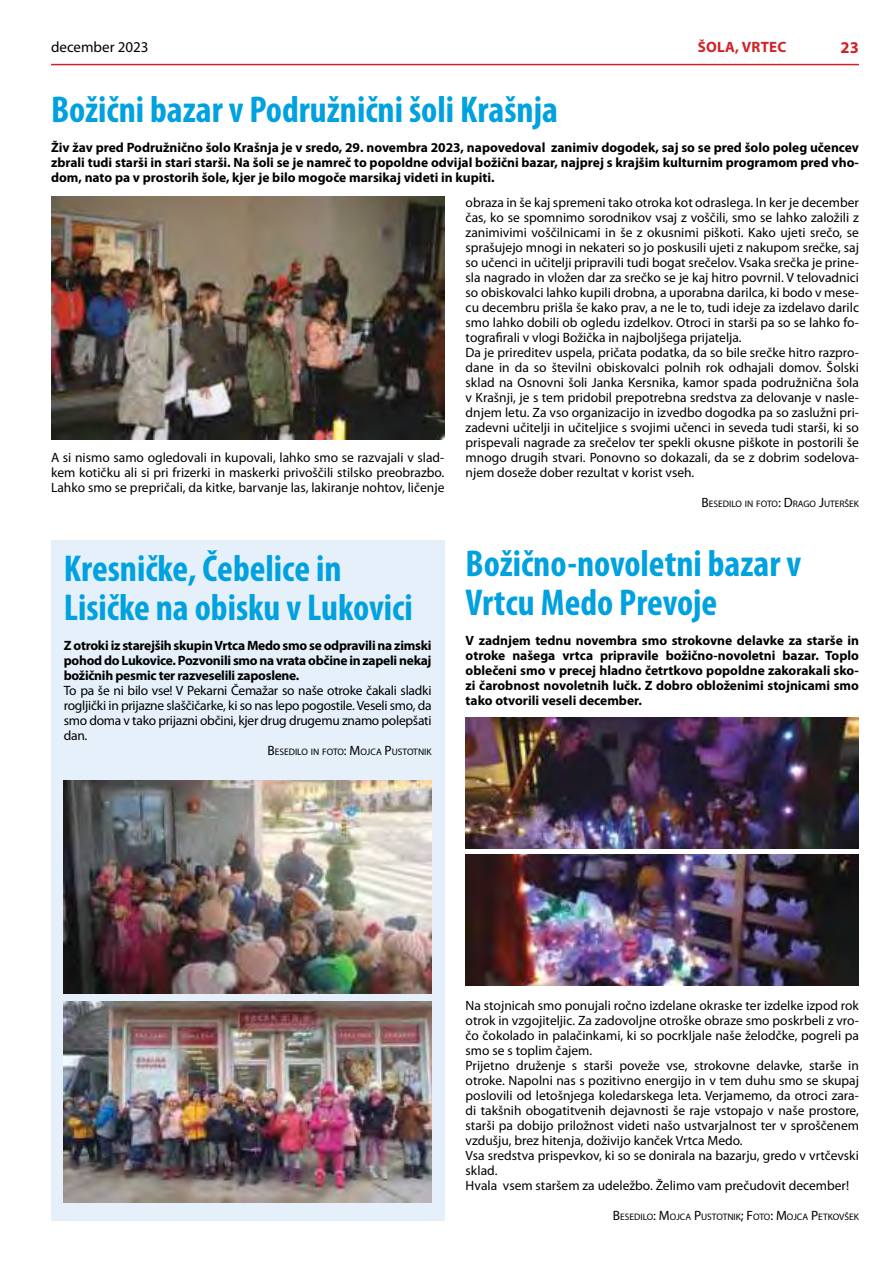
<style>
.page{position:relative;width:893px;height:1263px;background:#fff}
.page>*{position:absolute;margin:0;border:0;box-sizing:border-box;transform-origin:0 0}
.t1{font:700 condensed 37.5px/39px "Myriad Pro";color:#00a1df}
.t2{font:700 16.5px "Myriad Pro";color:#d12229}
.t3{font:15px "Myriad Pro";color:#000}
.t4{font:700 15px "Myriad Pro";letter-spacing:.02em;color:#d12229}
.t5{font:13.5px/15px "Myriad Pro";color:#000;text-align:justify}
.t6{font:700 13.5px/15px "Myriad Pro";color:#000;text-align:justify}
.t7{font:9.45px "Myriad Pro";color:#000}
.s1{font-size:13.5px}
</style>
<div class="page">
<hr style="left:51px;top:64px;width:808px;height:1px;background:#d12229">
<img style="left:51px;top:197px;width:393px;height:243px">
<div style="left:51px;top:540px;width:393px;height:680px;background:#e5f0fa"></div>
<img style="left:64px;top:781px;width:368px;height:212px">
<img style="left:64px;top:1001px;width:368px;height:201px">
<img style="left:466px;top:718px;width:393px;height:130px">
<img style="left:466px;top:855px;width:393px;height:130px">
<p class="t3" style="left:51px;top:38px;width:99px">december 2023</p>
<p class="t4" style="left:698px;top:40px;width:90px">ŠOLA, VRTEC</p>
<p class="t2" style="left:841px;top:39px;width:20px">23</p>
<h1 class="t1" style="left:51px;top:91px;width:508px">Božični bazar v Podružnični šoli Krašnja</h1>
<p class="t6" style="left:51px;top:140px;width:809px">Živ žav pred Podružnično šolo Krašnja je v sredo, 29. novembra 2023, napovedoval zanimiv dogodek, saj so se pred šolo poleg učencev zbrali tudi starši in stari starši. Na šoli se je namreč to popoldne odvijal božični bazar, najprej s krajšim kulturnim programom pred vho&shy;dom, nato pa v prostorih šole, kjer je bilo mogoče marsikaj videti in kupiti.</p>
<p class="t5" style="left:51px;top:451px;width:395px">A si nismo samo ogledovali in kupovali, lahko smo se razvajali v slad&shy;kem kotičku ali si pri frizerki in maskerki privoščili stilsko preobrazbo.<br>Lahko smo se prepričali, da kitke, barvanje las, lakiranje nohtov, ličenje</p>
<h1 class="t1" style="left:64px;top:550px;width:350px">Kresničke, Čebelice in<br>Lisičke na obisku v Lukovici</h1>
<p class="t6" style="left:64px;top:638px;width:369px">Z otroki iz starejših skupin Vrtca Medo smo se odpravili na zimski pohod do Lukovice. Pozvonili smo na vrata občine in zapeli nekaj božičnih pesmic ter razveselili zaposlene.</p>
<p class="t5" style="left:64px;top:683px;width:369px">To pa še ni bilo vse! V Pekarni Čemažar so naše otroke čakali sladki rogljički in prijazne slaščičarke, ki so nas lepo pogostile. Veseli smo, da smo doma v tako prijazni občini, kjer drug drugemu znamo polepšati dan.</p>
<p class="t7" style="left:267px;top:747px;width:166px"><span class="s1">B</span>ESEDILO IN FOTO<span class="s1">: M</span>OJCA <span class="s1">P</span>USTOTNIK</p>
<p class="t5" style="left:466px;top:195px;width:395px;text-align:left">obraza in še kaj spremeni tako otroka kot odraslega. In ker je december čas, ko se spomnimo sorodnikov vsaj z voščili, smo se lahko založili z zanimivimi voščilnicami in še z okusnimi piškoti. Kako ujeti srečo, se sprašujejo mnogi in nekateri so jo poskusili ujeti z nakupom srečke, saj so učenci in učitelji pripravili tudi bogat srečelov. Vsaka srečka je prine&shy;sla nagrado in vložen dar za srečko se je kaj hitro povrnil. V telovadnici so obiskovalci lahko kupili drobna, a uporabna darilca, ki bodo v mese&shy;cu decembru prišla še kako prav, a ne le to, tudi ideje za izdelavo darilc smo lahko dobili ob ogledu izdelkov. Otroci in starši pa so se lahko fo&shy;tografirali v vlogi Božička in najboljšega prijatelja.<br>Da je prireditev uspela, pričata podatka, da so bile srečke hitro razpro&shy;dane in da so številni obiskovalci polnih rok odhajali domov. Šolski sklad na Osnovni šoli Janka Kersnika, kamor spada podružnična šola v Krašnji, je s tem pridobil prepotrebna sredstva za delovanje v nasle&shy;dnjem letu. Za vso organizacijo in izvedbo dogodka pa so zaslužni pri&shy;zadevni učitelji in učiteljice s svojimi učenci in seveda tudi starši, ki so prispevali nagrade za srečelov ter spekli okusne piškote in postorili še mnogo drugih stvari. Ponovno so dokazali, da se z dobrim sodelova&shy;njem doseže dober rezultat v korist vseh.</p>
<p class="t7" style="left:702px;top:499px;width:159px"><span class="s1">B</span>ESEDILO IN FOTO<span class="s1">: D</span>RAGO <span class="s1">J</span>UTERŠEK</p>
<h1 class="t1" style="left:466px;top:545px;width:337px">Božično-novoletni bazar v<br>Vrtcu Medo Prevoje</h1>
<p class="t6" style="left:466px;top:633px;width:395px">V zadnjem tednu novembra smo strokovne delavke za starše in otroke našega vrtca pripravile božično-novoletni bazar. Toplo oblečeni smo v precej hladno četrtkovo popoldne zakorakali sko&shy;zi čarobnost novoletnih lučk. Z dobro obloženimi stojnicami smo tako otvorili veseli december.</p>
<p class="t5" style="left:466px;top:999px;width:395px;text-align:left">Na stojnicah smo ponujali ročno izdelane okraske ter izdelke izpod rok otrok in vzgojiteljic. Za zadovoljne otroške obraze smo poskrbeli z vro&shy;čo čokolado in palačinkami, ki so pocrkljale naše želodčke, pogreli pa smo se s toplim čajem.<br>Prijetno druženje s starši poveže vse, strokovne delavke, starše in otroke. Napolni nas s pozitivno energijo in v tem duhu smo se skupaj poslovili od letošnjega koledarskega leta. Verjamemo, da otroci zara&shy;di takšnih obogatitvenih dejavnosti še raje vstopajo v naše prostore, starši pa dobijo priložnost videti našo ustvarjalnost ter v sproščenem vzdušju, brez hitenja, doživijo kanček Vrtca Medo.<br>Vsa sredstva prispevkov, ki so se donirala na bazarju, gredo v vrtčevski sklad.<br>Hvala vsem staršem za udeležbo. Želimo vam prečudovit december!</p>
<p class="t7" style="left:613px;top:1212px;width:248px"><span class="s1">B</span>ESEDILO<span class="s1">: M</span>OJCA <span class="s1">P</span>USTOTNIK<span class="s1">; F</span>OTO<span class="s1">: M</span>OJCA <span class="s1">P</span>ETKOVŠEK</p>
</div>
